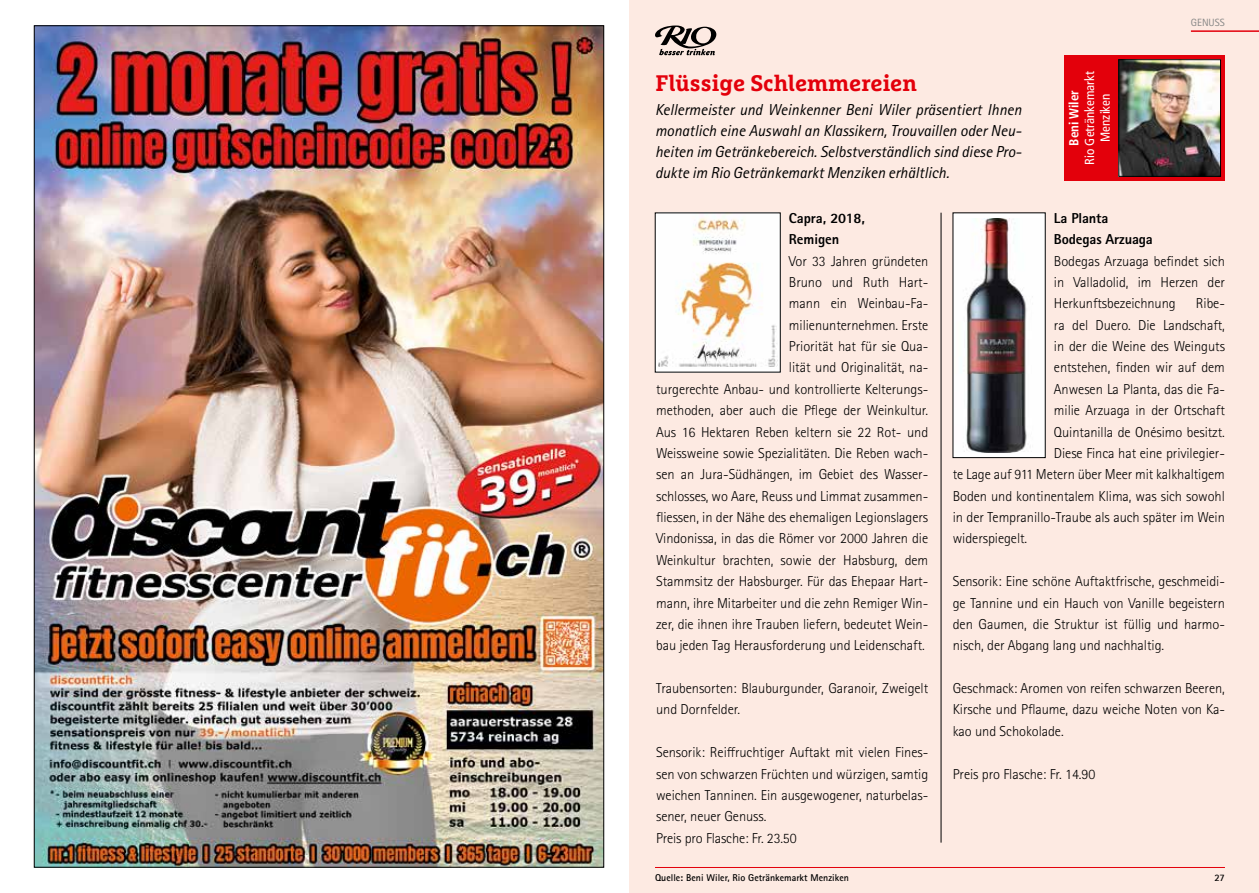
<style>
.page{position:relative;width:1259px;height:893px;background:#fff}
.page>*{position:absolute;margin:0;border:0;box-sizing:border-box;transform-origin:0 0}
.t1{font:700 22.5px "Marselis Slab Pro";color:#e3000b}
.t2{font:italic 15.9px/21px "Rotis Sans Serif Std";color:#000;text-align:justify}
.t3{font:300 14.4px/21.5px "Rotis Sans Serif Std";letter-spacing:-.005em;color:#000;text-align:justify}
.t4{font:800 14.4px/21.3px "Rotis Sans Serif Std";letter-spacing:-.01em;color:#000}
.t5{font:condensed 13.05px/15.8px "Frutiger LT Std";color:#fff;text-align:center}
.t6{font:700 condensed 13.05px "Frutiger LT Std";color:#fff}
.t7{font:10.5px "Rotis Sans Serif Std";color:#868786}
.t8{font:700 9.9px "Rotis Sans Serif Std";color:#000}
</style>
<div class="page">
<img style="left:36px;top:28px;width:566px;height:837px">
<div style="left:629px;top:0;width:630px;height:893px;background:#fdeae2"></div>
<svg style="left:655px;top:26px;width:62px;height:29px"></svg>
<hr style="left:940px;top:213px;width:1px;height:630px;background:#000">
<div style="left:1064px;top:55px;width:161px;height:126px;background:#e3000b"></div>
<img style="left:1120px;top:62px;width:98px;height:113px">
<div style="left:1118px;top:60px;width:102px;height:117px;border:1px solid #000"></div>
<hr style="left:1191px;top:30px;width:68px;height:2px;background:#e3000b">
<hr style="left:655px;top:867px;width:570px;height:1px;background:#e3000b">
<div style="left:655px;top:213px;width:125px;height:159px;background:#fff"></div>
<img style="left:658px;top:218px;width:119px;height:149px">
<div style="left:953px;top:213px;width:92px;height:245px;background:#fff"></div>
<img style="left:963px;top:218px;width:70px;height:234px">
<h1 class="t1" style="left:655px;top:69px;width:263px">Flüssige Schlemmereien</h1>
<p class="t2" style="left:655px;top:100px;width:368px">Kellermeister und Weinkenner Beni Wiler präsentiert Ihnen monatlich eine Auswahl an Klassikern, Trouvaillen oder Neu&shy;heiten im Getränkebereich. Selbstverständlich sind diese Pro&shy;dukte im Rio Getränkemarkt Menziken erhältlich.</p>
<p class="t5" style="left:1082px;top:165px;width:95px;rotate:-90deg">Rio Getränkemarkt<br>Menziken</p>
<p class="t6" style="left:1066px;top:146px;width:57px;rotate:-90deg">Beni Wiler</p>
<p class="t7" style="left:1191px;top:16px;width:36px">GENUSS</p>
<p class="t4" style="left:789px;top:207px;width:78px">Capra, 2018,<br>Remigen</p>
<p class="t3" style="left:656px;top:250px;width:274px;text-align:right">Vor 33 Jahren gründeten<br>Bruno und Ruth Hart-<br>mann ein Weinbau-Fa-<br>milienunternehmen. Erste<br>Priorität hat für sie Qua-<br>lität und Originalität, na-<br>turgerechte Anbau- und kontrollierte Kelterungs&shy;methoden, aber auch die Pflege der Weinkultur.<br>Aus 16 Hektaren Reben keltern sie 22 Rot- und Weissweine sowie Spezialitäten. Die Reben wach&shy;sen an Jura-Südhängen, im Gebiet des Wasser&shy;schlosses, wo Aare, Reuss und Limmat zusammen&shy;fliessen, in der Nähe des ehemaligen Legionslagers Vindonissa, in das die Römer vor 2000 Jahren die Weinkultur brachten, sowie der Habsburg, dem Stammsitz der Habsburger. Für das Ehepaar Hart&shy;mann, ihre Mitarbeiter und die zehn Remiger Win&shy;zer, die ihnen ihre Trauben liefern, bedeutet Wein&shy;bau jeden Tag Herausforderung und Leidenschaft.</p>
<p class="t3" style="left:656px;top:678px;width:274px">Traubensorten: Blauburgunder, Garanoir, Zweigelt und Dornfelder.</p>
<p class="t3" style="left:656px;top:742px;width:274px;text-align:left">Sensorik: Reiffruchtiger Auftakt mit vielen Fines&shy;sen von schwarzen Früchten und würzigen, samtig weichen Tanninen. Ein ausgewogener, naturbelas&shy;sener, neuer Genuss.<br>Preis pro Flasche: Fr. 23.50</p>
<p class="t8" style="left:655px;top:871px;width:195px">Quelle: Beni Wiler, Rio Getränkemarkt Menziken</p>
<p class="t4" style="left:1054px;top:207px;width:100px">La Planta<br>Bodegas Arzuaga</p>
<p class="t3" style="left:1054px;top:250px;width:172px">Bodegas Arzuaga befindet sich in Valladolid, im Herzen der Herkunftsbezeichnung</p>
<p class="t3" style="left:1196px;top:293px;width:31px">Ribe-</p>
<p class="t3" style="left:1054px;top:314px;width:172px">ra del Duero. Die Landschaft,</p>
<p class="t3" style="left:1054px;top:336px;width:172px">in der die Weine des Weinguts</p>
<p class="t3" style="left:1054px;top:357px;width:172px">entstehen, finden wir auf dem</p>
<p class="t3" style="left:1054px;top:378px;width:172px">Anwesen La Planta, das die Fa-</p>
<p class="t3" style="left:1054px;top:400px;width:172px">milie Arzuaga in der Ortschaft</p>
<p class="t3" style="left:1054px;top:421px;width:172px">Quintanilla de Onésimo besitzt.</p>
<p class="t3" style="left:1054px;top:443px;width:172px">Diese Finca hat eine privilegier-</p>
<p class="t3" style="left:952px;top:464px;width:274px">te Lage auf 911 Metern über Meer mit kalkhaltigem</p>
<p class="t3" style="left:952px;top:485px;width:274px">Boden und kontinentalem Klima, was sich sowohl</p>
<p class="t3" style="left:952px;top:507px;width:274px">in der Tempranillo-Traube als auch später im Wein</p>
<p class="t3" style="left:952px;top:528px;width:76px">widerspiegelt.</p>
<p class="t3" style="left:952px;top:571px;width:274px">Sensorik: Eine schöne Auftaktfrische, geschmeidi&shy;ge Tannine und ein Hauch von Vanille begeistern den Gaumen, die Struktur ist füllig und harmo&shy;nisch, der Abgang lang und nachhaltig.</p>
<p class="t3" style="left:952px;top:678px;width:274px">Geschmack: Aromen von reifen schwarzen Beeren, Kirsche und Pflaume, dazu weiche Noten von Ka&shy;kao und Schokolade.</p>
<p class="t3" style="left:952px;top:763px;width:144px">Preis pro Flasche: Fr. 14.90</p>
<p class="t8" style="left:1214px;top:871px;width:12px">27</p>
</div>
